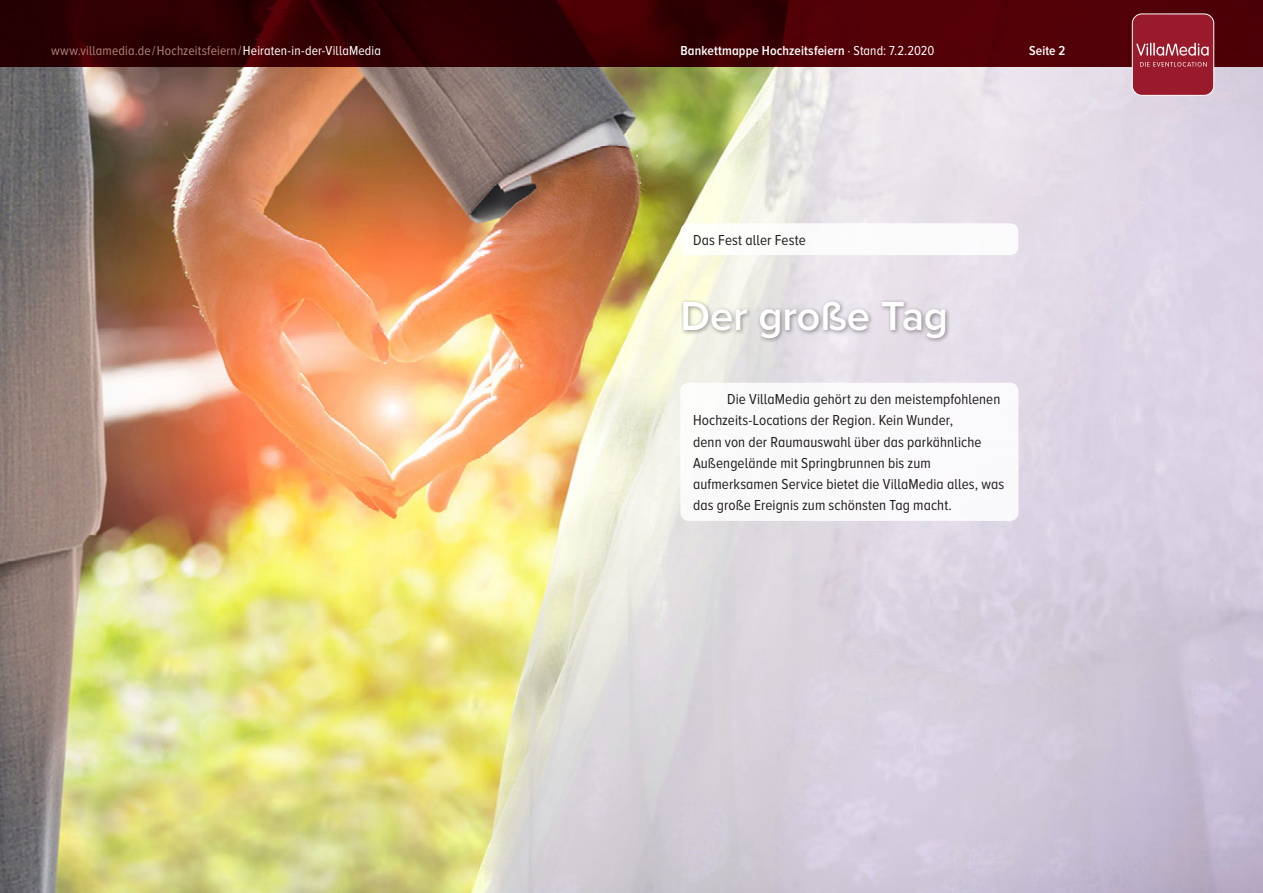
<style>
.page{position:relative;width:1263px;height:893px;background:#fff}
.page>*{position:absolute;margin:0;border:0;box-sizing:border-box;transform-origin:0 0}
.t1{font:600 42px "Proxima Nova";letter-spacing:-.005em;color:#fff}
.Copy{font:15px/21.3px "Proxima Nova A Cond";letter-spacing:.005em;color:#231f20}
.t2{font:13.5px "Proxima Nova A Cond";letter-spacing:.01em;color:#b08178}
.t3{font:600 13.5px "Proxima Nova A Cond";letter-spacing:.01em;color:#fff}
.s1{color:#fff}
.s2{font-weight:400}
</style>
<div class="page">
<img style="left:0;top:66px;width:1263px;height:827px">
<div style="left:680px;top:223px;width:338px;height:32px;background:#fff;border-radius:9px"></div>
<div style="left:680px;top:383px;width:338px;height:138px;background:#fff;border-radius:9px"></div>
<div style="left:679px;top:297px;width:272px;height:46px;background:#231f20;opacity:.5"></div>
<svg style="left:0;top:0;width:1263px;height:66px;background:#3c0004"></svg>
<div style="left:1132px;top:14px;width:82px;height:81px;background:#991a2a;border-radius:10px"></div>
<div style="left:1132px;top:14px;width:82px;height:82px;border:1px solid #fff;border-radius:10px"></div>
<svg style="left:1136px;top:43px;width:72px;height:13px"></svg>
<svg style="left:1140px;top:62px;width:67px;height:5px"></svg>
<p class="t2" style="left:51px;top:43px;width:331px">www.villamedia.de/Hochzeitsfeiern/<span class="s1">Heiraten-in-der-VillaMedia</span></p>
<p class="t3" style="left:680px;top:43px;width:256px">Bankettmappe Hochzeitsfeiern <span class="s2">· Stand: 7.2.2020</span></p>
<p class="t3" style="left:1029px;top:43px;width:38px">Seite 2</p>
<p class="Copy" style="left:693px;top:229px;width:114px">Das Fest aller Feste</p>
<p class="t1" style="left:680px;top:291px;width:269px">Der große Tag</p>
<p class="Copy" style="left:693px;top:388px;width:313px;text-indent:34px">Die VillaMedia gehört zu den meistempfohlenen Hochzeits-Locations der Region. Kein Wunder,<br>denn von der Raumauswahl über das parkähnliche Außengelände mit Springbrunnen bis zum aufmerksamen Service bietet die VillaMedia alles, was das große Ereignis zum schönsten Tag macht.</p>
</div>
